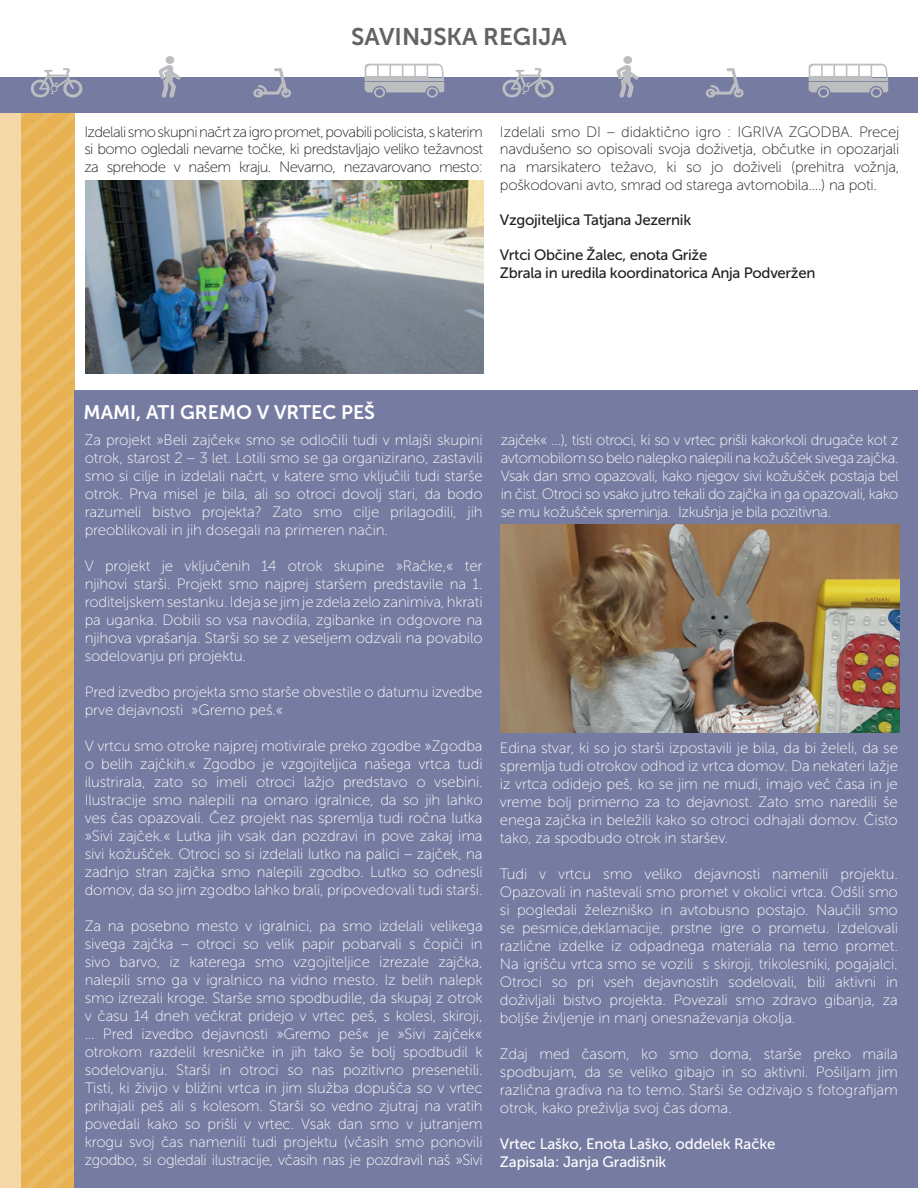
<style>
.page{position:relative;width:918px;height:1188px;background:#fff}
.page>*{position:absolute;margin:0;border:0;box-sizing:border-box;transform-origin:0 0}
.t1{font:24px "Museo Sans 700";color:#636366}
.t2{font:19.5px "Museo Sans 700";color:#fff}
.t3{font:15px/18px "Museo Sans 100";letter-spacing:-.01em;color:#fff;text-align:justify}
.t4{font:15px/17.7px "Museo Sans 100";letter-spacing:-.035em;color:#231f20;text-align:justify}
.t5{font:15px/17.7px "Museo Sans 500";letter-spacing:-.02em;color:#231f20}
.t6{font:15px/18px "Museo Sans 500";letter-spacing:-.01em;color:#fff}
</style>
<div class="page">
<div style="left:0;top:78px;width:21px;height:1110px;background:#f5d8a8"></div>
<div style="left:0;top:78px;width:918px;height:35px;background:#767ba1"></div>
<svg style="left:501px;top:68px;width:54px;height:30px"></svg>
<svg style="left:616px;top:56px;width:22px;height:42px"></svg>
<svg style="left:706px;top:68px;width:38px;height:30px"></svg>
<svg style="left:808px;top:63px;width:81px;height:35px"></svg>
<svg style="left:10px;top:68px;width:92px;height:1120px"></svg>
<svg style="left:158px;top:56px;width:23px;height:42px"></svg>
<svg style="left:253px;top:68px;width:38px;height:30px"></svg>
<svg style="left:364px;top:63px;width:81px;height:35px"></svg>
<img style="left:85px;top:181px;width:398px;height:192px">
<div style="left:75px;top:391px;width:843px;height:797px;background:#767ba1"></div>
<img style="left:501px;top:524px;width:398px;height:209px">
<h1 class="t1" style="left:351px;top:23px;width:217px">SAVINJSKA REGIJA</h1>
<p class="t4" style="left:84px;top:123px;width:400px">Izdelali smo skupni načrt za igro promet, povabili policista, s katerim si bomo ogledali nevarne točke, ki predstavljajo veliko težavnost za sprehode v našem kraju. Nevarno, nezavarovano mesto:</p>
<p class="t4" style="left:500px;top:123px;width:401px">Izdelali smo DI – didaktično igro : IGRIVA ZGODBA. Precej navdušeno so opisovali svoja doživetja, občutke in opozarjali na marsikatero težavo, ki so jo doživeli (prehitra vožnja, poškodovani avto, smrad od starega avtomobila….) na poti.</p>
<p class="t5" style="left:500px;top:211px;width:193px">Vzgojiteljica Tatjana Jezernik</p>
<p class="t5" style="left:500px;top:247px;width:317px">Vrtci Občine Žalec, enota Griže<br>Zbrala in uredila koordinatorica Anja Podveržen</p>
<h2 class="t2" style="left:84px;top:401px;width:293px">MAMI, ATI GREMO V VRTEC PEŠ</h2>
<p class="t3" style="left:85px;top:431px;width:399px">Za projekt »Beli zajček« smo se odločili tudi v mlajši skupini otrok, starost 2 – 3 let. Lotili smo se ga organizirano, zastavili smo si cilje in izdelali načrt, v katere smo vključili tudi starše otrok. Prva misel je bila, ali so otroci dovolj stari, da bodo razumeli bistvo projekta? Zato smo cilje prilagodili, jih preoblikovali in jih dosegali na primeren način.</p>
<p class="t3" style="left:85px;top:557px;width:399px">V projekt je vključenih 14 otrok skupine »Račke,« ter njihovi starši. Projekt smo najprej staršem predstavile na 1. roditeljskem sestanku. Ideja se jim je zdela zelo zanimiva, hkrati pa uganka. Dobili so vsa navodila, zgibanke in odgovore na njihova vprašanja. Starši so se z veseljem odzvali na povabilo sodelovanju pri projektu.</p>
<p class="t3" style="left:85px;top:683px;width:399px">Pred izvedbo projekta smo starše obvestile o datumu izvedbe prve dejavnosti »Gremo peš.«</p>
<p class="t3" style="left:85px;top:737px;width:399px">V vrtcu smo otroke najprej motivirale preko zgodbe »Zgodba o belih zajčkih.« Zgodbo je vzgojiteljica našega vrtca tudi ilustrirala, zato so imeli otroci lažjo predstavo o vsebini.<br>Ilustracije smo nalepili na omaro igralnice, da so jih lahko ves čas opazovali. Čez projekt nas spremlja tudi ročna lutka »Sivi zajček.« Lutka jih vsak dan pozdravi in pove zakaj ima sivi kožušček. Otroci so si izdelali lutko na palici – zajček, na zadnjo stran zajčka smo nalepili zgodbo. Lutko so odnesli domov, da so jim zgodbo lahko brali, pripovedovali tudi starši.</p>
<p class="t3" style="left:85px;top:917px;width:400px">Za na posebno mesto v igralnici, pa smo izdelali velikega sivega zajčka – otroci so velik papir pobarvali s čopiči in sivo barvo, iz katerega smo vzgojiteljice izrezale zajčka, nalepili smo ga v igralnico na vidno mesto. Iz belih nalepk smo izrezali kroge. Starše smo spodbudile, da skupaj z otrok v času 14 dneh večkrat pridejo v vrtec peš, s kolesi, skiroji, … Pred izvedbo dejavnosti »Gremo peš« je »Sivi zajček« otrokom razdelil kresničke in jih tako še bolj spodbudil k sodelovanju. Starši in otroci so nas pozitivno presenetili.<br>Tisti, ki živijo v bližini vrtca in jim služba dopušča so v vrtec prihajali peš ali s kolesom. Starši so vedno zjutraj na vratih povedali kako so prišli v vrtec. Vsak dan smo v jutranjem krogu svoj čas namenili tudi projektu (včasih smo ponovili zgodbo, si ogledali ilustracije, včasih nas je pozdravil naš »Sivi</p>
<p class="t3" style="left:501px;top:431px;width:399px">zajček« …), tisti otroci, ki so v vrtec prišli kakorkoli drugače kot z avtomobilom so belo nalepko nalepili na kožušček sivega zajčka.<br>Vsak dan smo opazovali, kako njegov sivi kožušček postaja bel in čist. Otroci so vsako jutro tekali do zajčka in ga opazovali, kako se mu kožušček spreminja. Izkušnja je bila pozitivna.</p>
<p class="t3" style="left:500px;top:739px;width:400px">Edina stvar, ki so jo starši izpostavili je bila, da bi želeli, da se spremlja tudi otrokov odhod iz vrtca domov. Da nekateri lažje iz vrtca odidejo peš, ko se jim ne mudi, imajo več časa in je vreme bolj primerno za to dejavnost. Zato smo naredili še enega zajčka in beležili kako so otroci odhajali domov. Čisto tako, za spodbudo otrok in staršev.</p>
<p class="t3" style="left:500px;top:865px;width:399px">Tudi v vrtcu smo veliko dejavnosti namenili projektu.<br>Opazovali in naštevali smo promet v okolici vrtca. Odšli smo si pogledali železniško in avtobusno postajo. Naučili smo se pesmice,deklamacije, prstne igre o prometu. Izdelovali različne izdelke iz odpadnega materiala na temo promet.<br>Na igrišču vrtca smo se vozili s skiroji, trikolesniki, pogajalci.<br>Otroci so pri vseh dejavnostih sodelovali, bili aktivni in doživljali bistvo projekta. Povezali smo zdravo gibanja, za boljše življenje in manj onesnaževanja okolja.</p>
<p class="t3" style="left:500px;top:1045px;width:399px">Zdaj med časom, ko smo doma, starše preko maila spodbujam, da se veliko gibajo in so aktivni. Pošiljam jim različna gradiva na to temo. Starši še odzivajo s fotografijam otrok, kako preživlja svoj čas doma.</p>
<p class="t6" style="left:500px;top:1135px;width:277px">Vrtec Laško, Enota Laško, oddelek Račke<br>Zapisala: Janja Gradišnik</p>
</div>
